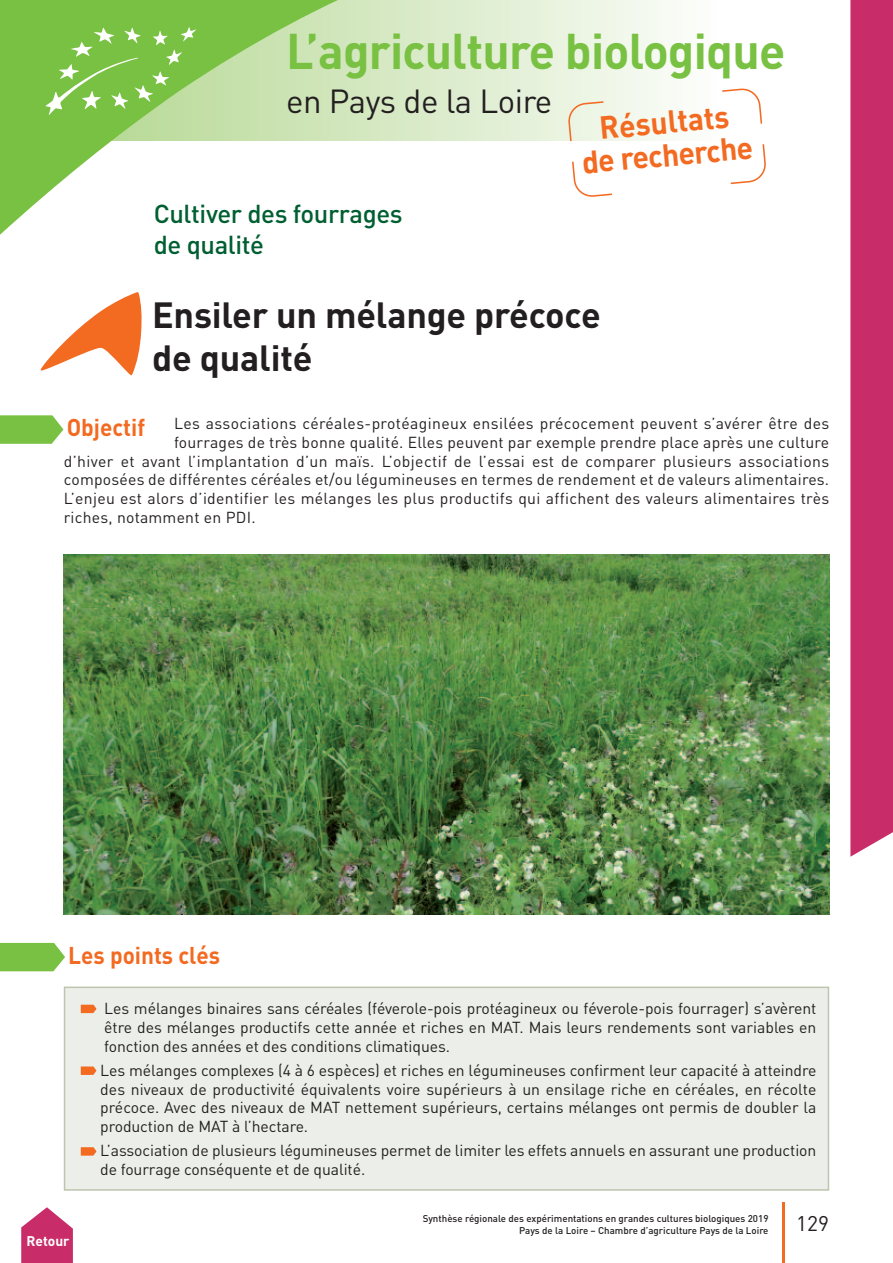
<style>
.page{position:relative;width:893px;height:1263px;background:#fff}
.page>*{position:absolute;margin:0;border:0;box-sizing:border-box;transform-origin:0 0}
.t1{font:700 49.5px "DIN";letter-spacing:-.015em;color:#79c142}
.t2{font:700 36px/43.2px "DIN";letter-spacing:-.005em;color:#231f20}
.t3{font:33px "DIN";letter-spacing:-.015em;color:#231f20}
.t4{font:700 31.5px/32.8px "DIN";color:#f36a21;text-align:center;scale:.95 1}
.t5{font:500 25.65px/30.8px "DIN";letter-spacing:-.015em;color:#005f31}
.t6{font:700 24px "DIN";color:#f36a21;scale:.94 1}
.t7{font:21px "DIN";color:#231f20}
.t8{font:15.75px/18.9px "DIN";letter-spacing:.015em;color:#231f20;text-align:justify}
.t9{font:15.75px/18.9px "DIN";letter-spacing:-.005em;color:#231f20}
.t10{font:700 13.8px "DIN";letter-spacing:-.005em;color:#fff}
.t11{font:500 9.75px/11.7px "DIN";color:#231f20;text-align:right}
</style>
<div class="page">
<svg style="left:41px;top:292px;width:101px;height:83px"></svg>
<hr style="left:782px;top:1202px;width:2px;height:61px;background:#f36a21">
<svg style="left:0;top:415px;width:63px;height:29px;background:#86c755"></svg>
<svg style="left:389px;top:0;width:282px;height:140px;background:#e4f0d8"></svg>
<svg style="left:0;top:0;width:389px;height:235px"></svg>
<svg style="left:45px;top:27px;width:151px;height:88px;background:#8bc95c"></svg>
<svg style="left:567px;top:88px;width:199px;height:109px"></svg>
<div style="left:850px;top:0;width:43px;height:857px;background:#c82d69"></div>
<img style="left:64px;top:555px;width:765px;height:360px">
<div style="left:65px;top:988px;width:763px;height:201px;background:#ecefe9"></div>
<div style="left:64px;top:986px;width:765px;height:205px;border:2px solid #bec4ae"></div>
<svg style="left:0;top:943px;width:65px;height:28px;background:#84c651"></svg>
<svg style="left:81px;top:1005px;width:16px;height:8px"></svg>
<svg style="left:81px;top:1066px;width:16px;height:9px"></svg>
<svg style="left:81px;top:1147px;width:16px;height:8px"></svg>
<svg style="left:21px;top:1207px;width:52px;height:56px"></svg>
<h1 class="t1" style="left:286px;top:23px;width:501px">L’agriculture biologique</h1>
<h3 class="t3" style="left:286px;top:82px;width:268px">en Pays de la Loire</h3>
<h3 class="t4" style="left:578px;top:114px;width:182px;rotate:-5deg">Résultats<br>de recherche</h3>
<h3 class="t5" style="left:154px;top:199px;width:250px">Cultiver des fourrages de qualité</h3>
<h2 class="t2" style="left:152px;top:294px;width:450px">Ensiler un mélange précoce de qualité</h2>
<p class="t8" style="left:174px;top:414px;width:657px">Les associations céréales-protéagineux ensilées précocement peuvent s’avérer être des</p>
<p class="t8" style="left:174px;top:433px;width:657px">fourrages de très bonne qualité. Elles peuvent par exemple prendre place après une culture</p>
<p class="t8" style="left:64px;top:452px;width:767px">d’hiver et avant l’implantation d’un maïs. L’objectif de l’essai est de comparer plusieurs associations</p>
<p class="t8" style="left:64px;top:471px;width:767px">composées de différentes céréales et/ou légumineuses en termes de rendement et de valeurs alimentaires.</p>
<p class="t8" style="left:64px;top:489px;width:767px">L’enjeu est alors d’identifier les mélanges les plus productifs qui affichent des valeurs alimentaires très</p>
<p class="t8" style="left:64px;top:508px;width:193px">riches, notamment en PDI.</p>
<h3 class="t6" style="left:67px;top:414px;width:85px">Objectif</h3>
<h3 class="t6" style="left:68px;top:942px;width:163px">Les points clés</h3>
<p class="t8" style="left:104px;top:999px;width:714px">Les mélanges binaires sans céréales (féverole-pois protéagineux ou féverole-pois fourrager) s’avèrent être des mélanges productifs cette année et riches en MAT. Mais leurs rendements sont variables en fonction des années et des conditions climatiques.</p>
<p class="t8" style="left:100px;top:1061px;width:718px">Les mélanges complexes (4 à 6 espèces) et riches en légumineuses confirment leur capacité à atteindre des niveaux de productivité équivalents voire supérieurs à un ensilage riche en céréales, en récolte précoce. Avec des niveaux de MAT nettement supérieurs, certains mélanges ont permis de doubler la production de MAT à l’hectare.</p>
<p class="t9" style="left:100px;top:1141px;width:718px">L’association de plusieurs légumineuses permet de limiter les effets annuels en assurant une production de fourrage conséquente et de qualité.</p>
<p class="t10" style="left:26px;top:1233px;width:45px">Retour</p>
<p class="t11" style="left:423px;top:1213px;width:347px">Synthèse régionale des expérimentations en grandes cultures biologiques 2019<br>Pays de la Loire – Chambre d’agriculture Pays de la Loire</p>
<h3 class="t7" style="left:796px;top:1211px;width:34px">129</h3>
</div>
